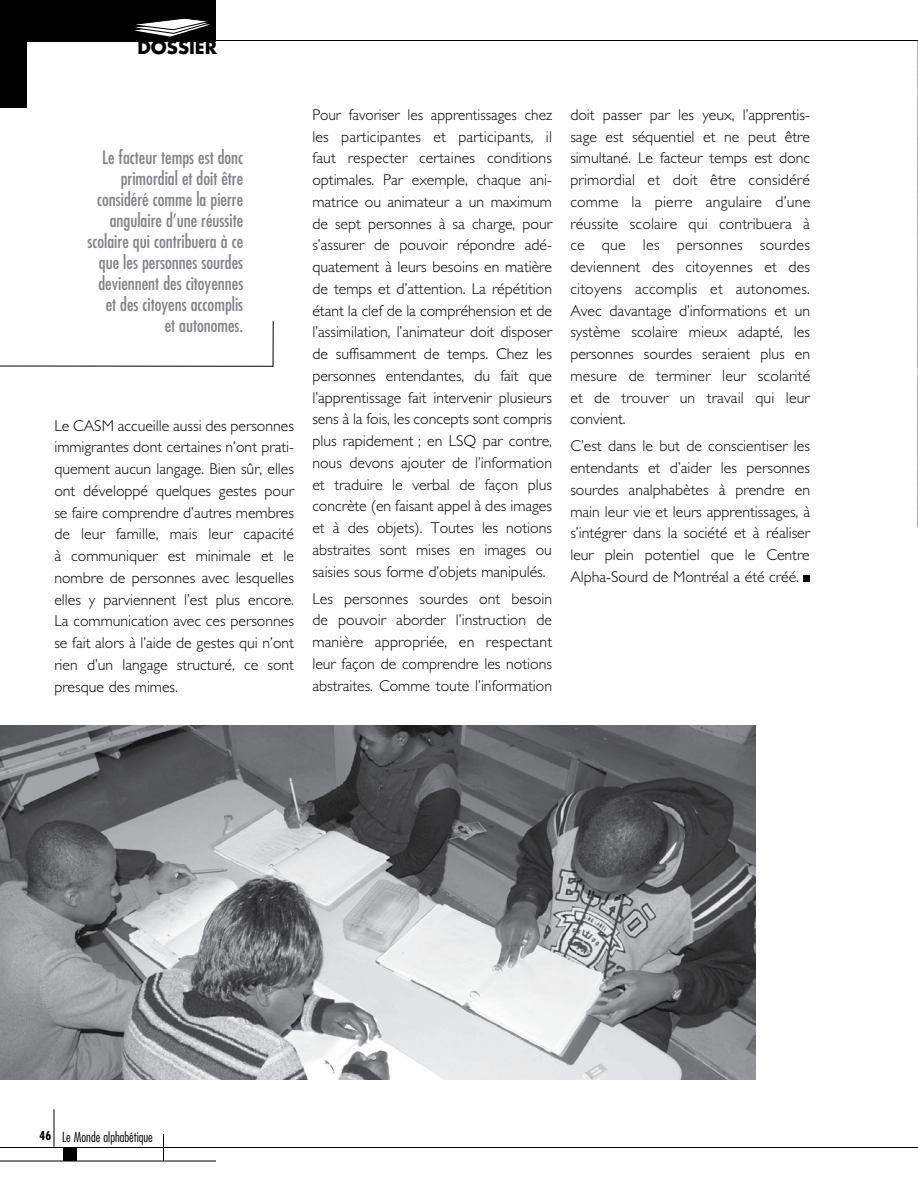
<style>
.page{position:relative;width:918px;height:1188px;background:#fff}
.page>*{position:absolute;margin:0;border:0;box-sizing:border-box;transform-origin:0 0}
.t1{font:condensed 18px/21px "Futura";color:#808285;text-align:right}
.t2{font:700 18px "Futura";color:#000}
.t3{font:300 15.75px/21.8px "Gill Sans";color:#000;text-align:justify}
.t4{font:300 condensed 13.5px "Futura";color:#000}
</style>
<div class="page">
<img style="left:917px;top:41px;width:1px;height:486px">
<hr style="left:0;top:1147px;width:918px;height:1px;background:#000">
<hr style="left:54px;top:1109px;width:1px;height:38px;background:#000">
<svg style="left:163px;top:1134px;width:1px;height:27px"></svg>
<svg style="left:804px;top:576px;width:6px;height:6px"></svg>
<div style="left:0;top:0;width:27px;height:108px;background:#000"></div>
<hr style="left:0;top:40px;width:918px;height:1px;background:#000">
<div style="left:0;top:0;width:216px;height:41px;background:#000"></div>
<svg style="left:135px;top:18px;width:75px;height:19px"></svg>
<svg style="left:0;top:321px;width:274px;height:46px"></svg>
<img style="left:0;top:726px;width:756px;height:354px">
<hr style="left:0;top:1161px;width:216px;height:1px;background:#000">
<div style="left:63px;top:1148px;width:13px;height:13px;background:#000"></div>
<p class="t2" style="left:137px;top:34px;width:81px">DOSSIER</p>
<p class="t1" style="left:87px;top:146px;width:157px">Le facteur temps est donc primordial et doit être considéré comme la pierre angulaire d’une réussite scolaire qui contribuera à ce que les personnes sourdes deviennent des citoyennes et des citoyens accomplis<br>et autonomes.</p>
<p class="t3" style="left:54px;top:415px;width:241px">Le CASM accueille aussi des personnes immigrantes dont certaines n’ont prati&shy;quement aucun langage. Bien sûr, elles ont développé quelques gestes pour se faire comprendre d’autres membres de leur famille, mais leur capacité à communiquer est minimale et le nombre de personnes avec lesquelles elles y parviennent l’est plus encore.<br>La communication avec ces personnes se fait alors à l’aide de gestes qui n’ont rien d’un langage structuré, ce sont presque des mimes.</p>
<p class="t3" style="left:312px;top:104px;width:241px">Pour favoriser les apprentissages chez les participantes et participants, il faut respecter certaines conditions optimales. Par exemple, chaque ani&shy;matrice ou animateur a un maximum de sept personnes à sa charge, pour s’assurer de pouvoir répondre adé&shy;quatement à leurs besoins en matière de temps et d’attention. La répétition étant la clef de la compréhension et de l’assimilation, l’animateur doit disposer de suffisamment de temps. Chez les personnes entendantes, du fait que l’apprentissage fait intervenir plusieurs sens à la fois, les concepts sont compris plus rapidement ; en LSQ par contre, nous devons ajouter de l’information et traduire le verbal de façon plus concrète (en faisant appel à des images et à des objets). Toutes les notions abstraites sont mises en images ou saisies sous forme d’objets manipulés.</p>
<p class="t3" style="left:312px;top:588px;width:241px">Les personnes sourdes ont besoin de pouvoir aborder l’instruction de manière appropriée, en respectant leur façon de comprendre les notions abstraites. Comme toute l’information</p>
<p class="t3" style="left:570px;top:104px;width:241px">doit passer par les yeux, l’apprentis&shy;sage est séquentiel et ne peut être simultané. Le facteur temps est donc primordial et doit être considéré comme la pierre angulaire d’une réussite scolaire qui contribuera à ce que les personnes sourdes deviennent des citoyennes et des citoyens accomplis et autonomes.<br>Avec davantage d’informations et un système scolaire mieux adapté, les personnes sourdes seraient plus en mesure de terminer leur scolarité et de trouver un travail qui leur convient.</p>
<p class="t3" style="left:570px;top:436px;width:241px">C’est dans le but de conscientiser les entendants et d’aider les personnes sourdes analphabètes à prendre en main leur vie et leurs apprentissages, à s’intégrer dans la société et à réaliser leur plein potentiel que le Centre Alpha-Sourd de Montréal a été créé.</p>
<p class="t4" style="left:39px;top:1129px;width:115px"><sup>46</sup> Le Monde alphabétique</p>
</div>
